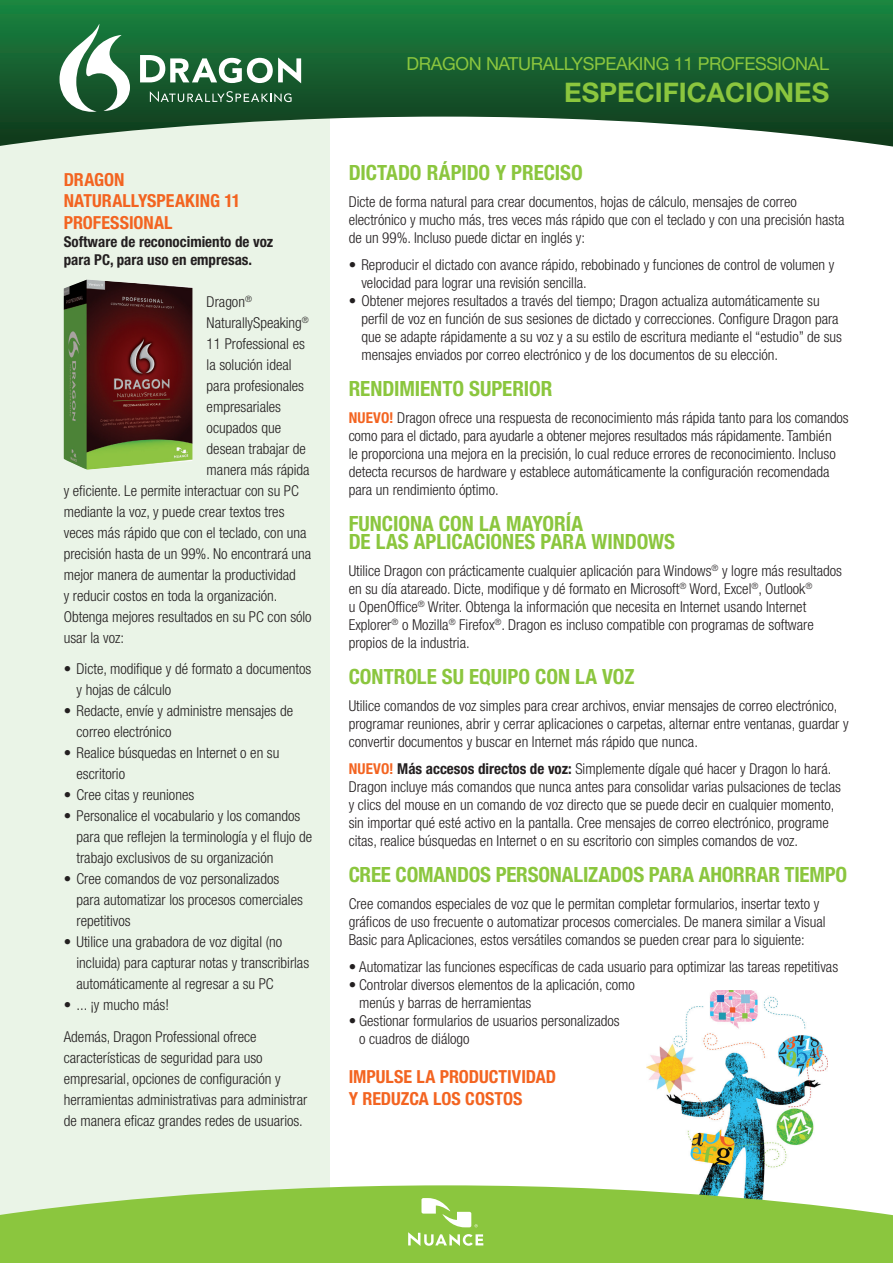
<style>
.page{position:relative;width:893px;height:1263px;background:#fff}
.page>*{position:absolute;margin:0;border:0;box-sizing:border-box;transform-origin:0 0}
.t1{font:700 27px "Helvetica Neue LT";color:#8bc63e}
.t2{font:700 condensed 21px/18px "Helvetica Neue LT";letter-spacing:-.005em;color:#8bc63e}
.t3{font:700 condensed 18px/21.6px "Helvetica Neue LT";color:#f36421}
.t4{font:18px "Helvetica Neue LT";letter-spacing:-.02em;color:#8bc63e}
.t5{font:300 condensed 15px/18px "Helvetica Neue LT";color:#231f20}
.t6{font:700 condensed 15px/18px "Helvetica Neue LT";color:#231f20}
.s1{font-weight:700;color:#f36421}
.s2{font-weight:700}
</style>
<div class="page">
<div style="left:0;top:111px;width:329px;height:1104px;background:#eaf4e7"></div>
<img style="left:646px;top:991px;width:181px;height:194px">
<svg style="left:0;top:0;width:893px;height:147px"></svg>
<svg style="left:140px;top:55px;width:161px;height:28px"></svg>
<svg style="left:150px;top:91px;width:142px;height:11px;background:#4a785a"></svg>
<svg style="left:60px;top:24px;width:70px;height:88px"></svg>
<svg style="left:0;top:1185px;width:893px;height:78px;background:#97cc55"></svg>
<svg style="left:408px;top:1198px;width:75px;height:48px"></svg>
<img style="left:64px;top:280px;width:128px;height:190px">
<p class="t3" style="left:64px;top:168px;width:51px">Dragon<br>Naturally</p>
<p class="t3" style="left:64px;top:190px;width:178px;text-indent:84px">Speaking 11<br>PROFESSIONAL</p>
<p class="t6" style="left:64px;top:232px;width:211px">Software de reconocimiento de voz para PC, para uso en empresas.</p>
<p class="t5" style="left:207px;top:292px;width:47px">Dragon<sup>®</sup></p>
<p class="t5" style="left:207px;top:313px;width:104px">NaturallySpeaking<sup>®</sup></p>
<p class="t5" style="left:207px;top:334px;width:100px">11 Professional es</p>
<p class="t5" style="left:207px;top:355px;width:86px">la solución ideal</p>
<p class="t5" style="left:207px;top:376px;width:99px">para profesionales</p>
<p class="t5" style="left:207px;top:397px;width:76px">empresariales</p>
<p class="t5" style="left:207px;top:418px;width:76px">ocupados que</p>
<p class="t5" style="left:207px;top:439px;width:101px">desean trabajar de</p>
<p class="t5" style="left:207px;top:460px;width:105px">manera más rápida</p>
<p class="t5" style="left:64px;top:481px;width:237px">y eficiente. Le permite interactuar con su PC</p>
<p class="t5" style="left:64px;top:502px;width:222px">mediante la voz, y puede crear textos tres</p>
<p class="t5" style="left:64px;top:523px;width:244px">veces más rápido que con el teclado, con una</p>
<p class="t5" style="left:64px;top:544px;width:249px">precisión hasta de un 99%. No encontrará una</p>
<p class="t5" style="left:64px;top:565px;width:234px">mejor manera de aumentar la productividad</p>
<p class="t5" style="left:64px;top:586px;width:215px">y reducir costos en toda la organización.</p>
<p class="t5" style="left:64px;top:607px;width:249px">Obtenga mejores resultados en su PC con sólo</p>
<p class="t5" style="left:64px;top:628px;width:62px">usar la voz:</p>
<p class="t5" style="left:77px;top:658px;width:236px;line-height:21px;text-indent:-13px">• Dicte, modifique y dé formato a documentos y hojas de cálculo</p>
<p class="t5" style="left:77px;top:700px;width:218px;line-height:21px;text-indent:-13px">• Redacte, envíe y administre mensajes de correo electrónico</p>
<p class="t5" style="left:77px;top:742px;width:204px;line-height:21px;text-indent:-13px">• Realice búsquedas en Internet o en su escritorio</p>
<p class="t5" style="left:64px;top:786px;width:132px">• Cree citas y reuniones</p>
<p class="t5" style="left:77px;top:805px;width:237px;line-height:21px;text-indent:-13px">• Personalice el vocabulario y los comandos para que reflejen la terminología y el flujo de trabajo exclusivos de su organización</p>
<p class="t5" style="left:77px;top:868px;width:228px;line-height:21px;text-indent:-13px">• Cree comandos de voz personalizados para automatizar los procesos comerciales repetitivos</p>
<p class="t5" style="left:77px;top:931px;width:234px;line-height:21px;text-indent:-13px">• Utilice una grabadora de voz digital (no incluida) para capturar notas y transcribirlas automáticamente al regresar a su PC</p>
<p class="t5" style="left:64px;top:989px;width:194px;line-height:31.5px">• ... ¡y mucho más!<br>Además, Dragon Professional ofrece</p>
<p class="t5" style="left:64px;top:1047px;width:245px;line-height:21px">características de seguridad para uso empresarial, opciones de configuración y herramientas administrativas para administrar de manera eficaz grandes redes de usuarios.</p>
<p class="t4" style="left:406px;top:52px;width:424px">DRAGON NATURALLYSPEAKING 11 PROFESSIONAL</p>
<h1 class="t1" style="left:564px;top:75px;width:266px">ESPECIFICACIONES</h1>
<h2 class="t2" style="left:349px;top:163px;width:236px">DICTADO RÁPIDO Y PRECISO</h2>
<p class="t5" style="left:349px;top:192px;width:497px">Dicte de forma natural para crear documentos, hojas de cálculo, mensajes de correo electrónico y mucho más, tres veces más rápido que con el teclado y con una precisión hasta de un 99%. Incluso puede dictar en inglés y:</p>
<p class="t5" style="left:361px;top:255px;width:474px;text-indent:-13px">• Reproducir el dictado con avance rápido, rebobinado y funciones de control de volumen y velocidad para lograr una revisión sencilla.</p>
<p class="t5" style="left:361px;top:291px;width:482px;text-indent:-13px">• Obtener mejores resultados a través del tiempo; Dragon actualiza automáticamente su perfil de voz en función de sus sesiones de dictado y correcciones. Configure Dragon para que se adapte rápidamente a su voz y a su estilo de escritura mediante el “estudio” de sus mensajes enviados por correo electrónico y de los documentos de su elección.</p>
<h2 class="t2" style="left:349px;top:379px;width:205px">RENDIMIENTO SUPERIOR</h2>
<p class="t5" style="left:349px;top:408px;width:501px"><span class="s1">NUEVO!</span> Dragon ofrece una respuesta de reconocimiento más rápida tanto para los comandos como para el dictado, para ayudarle a obtener mejores resultados más rápidamente. También<br>le proporciona una mejora en la precisión, lo cual reduce errores de reconocimiento. Incluso detecta recursos de hardware y establece automáticamente la configuración recomendada para un rendimiento óptimo.</p>
<h2 class="t2" style="left:349px;top:514px;width:328px">FUNCIONA CON LA MAYORÍA<br>DE LAS APLICACIONES PARA WINDOWS</h2>
<p class="t5" style="left:349px;top:561px;width:495px">Utilice Dragon con prácticamente cualquier aplicación para Windows<sup>®</sup> y logre más resultados en su día atareado. Dicte, modifique y dé formato en Microsoft<sup>®</sup> Word, Excel<sup>®</sup>, Outlook<sup>®<br></sup>u OpenOffice<sup>®</sup> Writer. Obtenga la información que necesita en Internet usando Internet Explorer<sup>®</sup> o Mozilla<sup>®</sup> Firefox<sup>®</sup>. Dragon es incluso compatible con programas de software propios de la industria.</p>
<h2 class="t2" style="left:349px;top:667px;width:287px">CONTROLE SU EQUIPO CON LA VOZ</h2>
<p class="t5" style="left:349px;top:696px;width:501px">Utilice comandos de voz simples para crear archivos, enviar mensajes de correo electrónico, programar reuniones, abrir y cerrar aplicaciones o carpetas, alternar entre ventanas, guardar y convertir documentos y buscar en Internet más rápido que nunca.</p>
<p class="t5" style="left:349px;top:759px;width:494px"><span class="s1">NUEVO!</span> <span class="s2">Más accesos directos de voz:</span> Simplemente dígale qué hacer y Dragon lo hará.<br>Dragon incluye más comandos que nunca antes para consolidar varias pulsaciones de teclas y clics del mouse en un comando de voz directo que se puede decir en cualquier momento, sin importar qué esté activo en la pantalla. Cree mensajes de correo electrónico, programe citas, realice búsquedas en Internet o en su escritorio con simples comandos de voz.</p>
<h2 class="t2" style="left:349px;top:865px;width:500px">CREE COMANDOS PERSONALIZADOS PARA AHORRAR TIEMPO</h2>
<p class="t5" style="left:349px;top:894px;width:478px">Cree comandos especiales de voz que le permitan completar formularios, insertar texto y gráficos de uso frecuente o automatizar procesos comerciales. De manera similar a Visual<br>Basic para Aplicaciones, estos versátiles comandos se pueden crear para lo siguiente:</p>
<p class="t5" style="left:349px;top:957px;width:491px">• Automatizar las funciones específicas de cada usuario para optimizar las tareas repetitivas</p>
<p class="t5" style="left:359px;top:975px;width:277px;text-indent:-10px">• Controlar diversos elementos de la aplicación, como menús y barras de herramientas</p>
<p class="t5" style="left:359px;top:1011px;width:262px;text-indent:-10px">• Gestionar formularios de usuarios personalizados o cuadros de diálogo</p>
<p class="t3" style="left:349px;top:1066px;width:209px">IMPULSE LA PRODUCTIVIDAD<br>Y REDUZCA LOS COSTOS</p>
</div>
